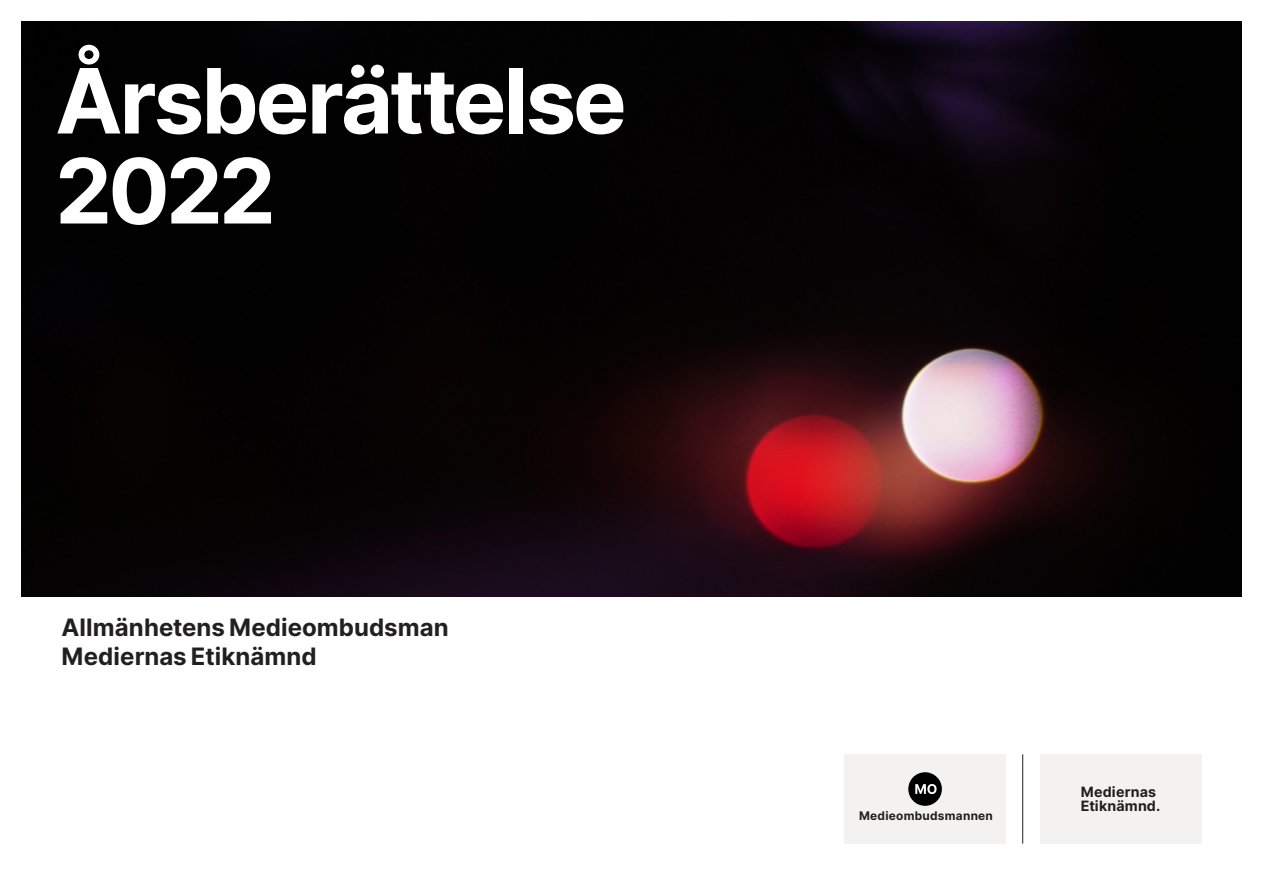
<style>
.page{position:relative;width:1263px;height:893px;background:#fff}
.page>*{position:absolute;margin:0;border:0;box-sizing:border-box;transform-origin:0 0}
._0__Rubrik_XL{font:90px "Inter V";letter-spacing:-.035em;color:#fff}
._0__Rubrik_S{font:24px "Inter V";color:#231f20}
.t1{font:14.25px "Inter V";letter-spacing:.01em;color:#231f20}
.t2{font:11.85px "Inter V";letter-spacing:.02em;color:#231f20}
</style>
<div class="page">
<img style="left:21px;top:21px;width:1221px;height:575px">
<div style="left:844px;top:754px;width:162px;height:90px;background:#f4f2f0"></div>
<div style="left:1040px;top:754px;width:161px;height:90px;background:#f4f2f0"></div>
<div style="left:908px;top:772px;width:34px;height:34px;background:#000;border-radius:50%"></div>
<svg style="left:915px;top:784px;width:21px;height:10px"></svg>
<hr style="left:1022px;top:754px;width:1px;height:90px;background:#231f20">
<p class="_0__Rubrik_XL" style="left:55px;top:35px;width:573px">Årsberättelse</p>
<p class="_0__Rubrik_XL" style="left:55px;top:125px;width:222px">2022</p>
<p class="_0__Rubrik_S" style="left:62px;top:610px;width:389px">Allmänhetens Medieombudsman</p>
<p class="_0__Rubrik_S" style="left:62px;top:638px;width:257px">Mediernas Etiknämnd</p>
<p class="t2" style="left:859px;top:807px;width:135px">Medieombudsmannen</p>
<p class="t1" style="left:1081px;top:781px;width:77px">Mediernas</p>
<p class="t1" style="left:1081px;top:795px;width:81px">Etiknämnd.</p>
</div>
